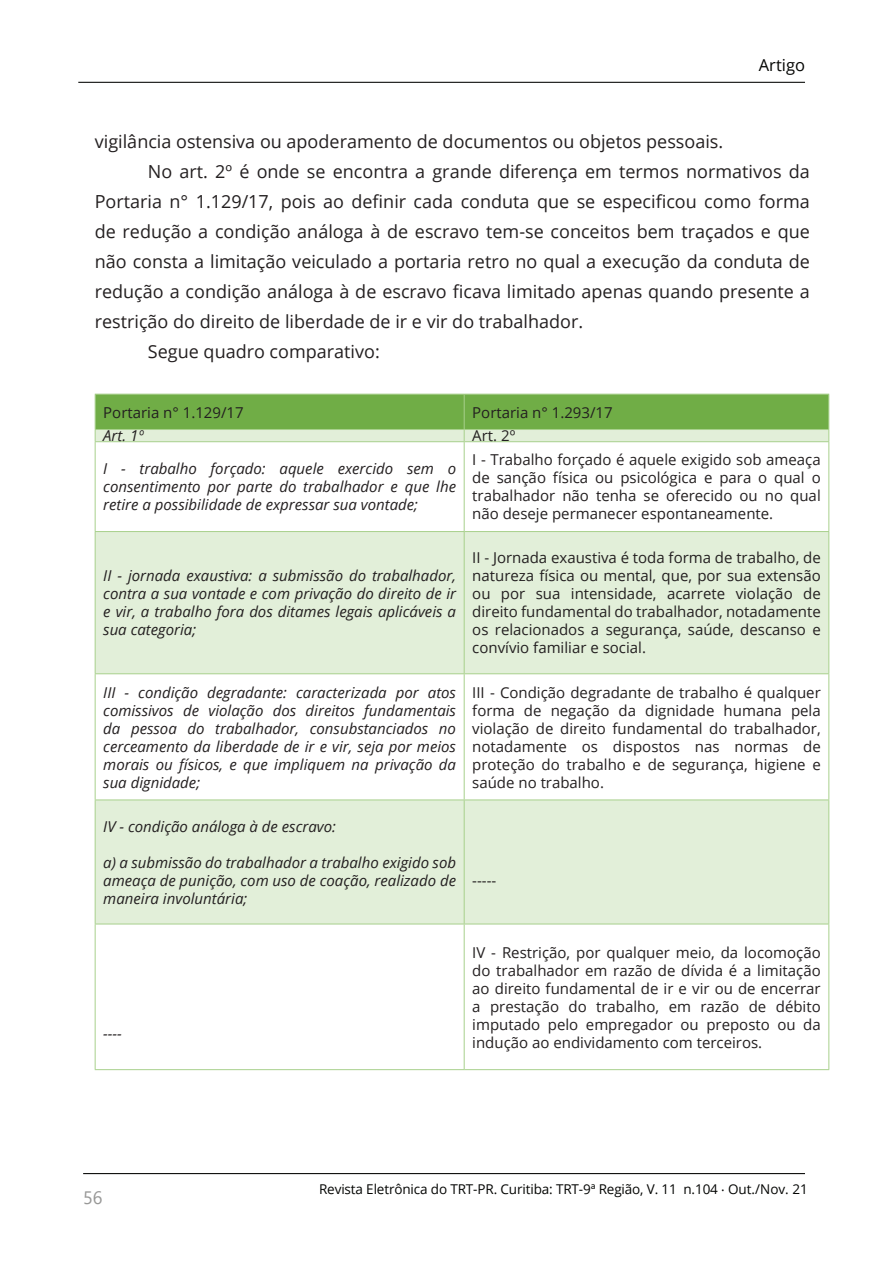
<style>
.page{position:relative;width:893px;height:1263px;background:#fff}
.page>*{position:absolute;margin:0;border:0;box-sizing:border-box;transform-origin:0 0}
.t1{font:18px "Open Sans";color:#231f20}
.t2{font:18px "Segoe UI";color:#989897}
.t3{font:16.5px "Open Sans";color:#040503}
.t4{font:15px/18px "Open Sans";color:#231f20;text-align:justify}
.t5{font:italic 15px/18px "Open Sans";color:#231f20;text-align:justify}
.t6{font:13.5px "Open Sans";letter-spacing:-.01em;color:#040503}
</style>
<div class="page">
<hr style="left:83px;top:1173px;width:722px;height:1px;background:#040503">
<hr style="left:78px;top:82px;width:727px;height:1px;background:#040503">
<svg style="left:96px;top:442px;width:732px;height:482px;fill:#e2efd9"></svg>
<hr style="left:95px;top:441px;width:369px;height:1px;background:#a8d08c">
<hr style="left:464px;top:441px;width:365px;height:1px;background:#a8d08c">
<hr style="left:95px;top:531px;width:369px;height:1px;background:#a8d08c">
<hr style="left:464px;top:531px;width:365px;height:1px;background:#a8d08c">
<hr style="left:95px;top:673px;width:369px;height:1px;background:#a8d08c">
<hr style="left:464px;top:673px;width:365px;height:1px;background:#a8d08c">
<hr style="left:95px;top:799px;width:369px;height:1px;background:#a8d08c">
<hr style="left:464px;top:799px;width:365px;height:1px;background:#a8d08c">
<hr style="left:95px;top:924px;width:369px;height:1px;background:#a8d08c">
<hr style="left:464px;top:924px;width:365px;height:1px;background:#a8d08c">
<hr style="left:95px;top:1069px;width:369px;height:1px;background:#a8d08c">
<hr style="left:464px;top:1069px;width:365px;height:1px;background:#a8d08c">
<hr style="left:95px;top:442px;width:1px;height:89px;background:#a8d08c">
<hr style="left:95px;top:532px;width:1px;height:141px;background:#a8d08c">
<hr style="left:95px;top:674px;width:1px;height:125px;background:#a8d08c">
<hr style="left:95px;top:800px;width:1px;height:124px;background:#a8d08c">
<hr style="left:95px;top:924px;width:1px;height:145px;background:#a8d08c">
<svg style="left:95px;top:394px;width:734px;height:47px;background:#8cbd6b"></svg>
<hr style="left:464px;top:442px;width:1px;height:89px;background:#a8d08c">
<hr style="left:828px;top:442px;width:1px;height:89px;background:#a8d08c">
<hr style="left:464px;top:532px;width:1px;height:141px;background:#a8d08c">
<hr style="left:828px;top:532px;width:1px;height:141px;background:#a8d08c">
<hr style="left:464px;top:674px;width:1px;height:125px;background:#a8d08c">
<hr style="left:828px;top:674px;width:1px;height:125px;background:#a8d08c">
<hr style="left:464px;top:800px;width:1px;height:124px;background:#a8d08c">
<hr style="left:828px;top:800px;width:1px;height:124px;background:#a8d08c">
<hr style="left:464px;top:924px;width:1px;height:145px;background:#a8d08c">
<hr style="left:828px;top:924px;width:1px;height:145px;background:#a8d08c">
<p class="t3" style="left:759px;top:54px;width:48px">Artigo</p>
<p class="t1" style="left:95px;top:129px;width:630px">vigilância ostensiva ou apoderamento de documentos ou objetos pessoais.</p>
<p class="t1" style="left:148px;top:159px;width:663px">No art. 2º é onde se encontra a grande diferença em termos normativos da</p>
<p class="t1" style="left:95px;top:189px;width:717px">Portaria n° 1.129/17, pois ao definir cada conduta que se especificou como forma</p>
<p class="t1" style="left:95px;top:219px;width:717px">de redução a condição análoga à de escravo tem-se conceitos bem traçados e que</p>
<p class="t1" style="left:95px;top:249px;width:717px">não consta a limitação veiculado a portaria retro no qual a execução da conduta de</p>
<p class="t1" style="left:95px;top:279px;width:717px">redução a condição análoga à de escravo ficava limitado apenas quando presente a</p>
<p class="t1" style="left:95px;top:309px;width:490px">restrição do direito de liberdade de ir e vir do trabalhador.</p>
<p class="t1" style="left:148px;top:339px;width:233px">Segue quadro comparativo:</p>
<p class="t4" style="left:103px;top:403px;width:142px">Portaria n° 1.129/17</p>
<p class="t4" style="left:472px;top:403px;width:142px">Portaria n° 1.293/17</p>
<p class="t5" style="left:103px;top:426px;width:42px">Art. 1º</p>
<p class="t4" style="left:472px;top:426px;width:45px">Art. 2º</p>
<p class="t5" style="left:103px;top:459px;width:354px">I - trabalho forçado: aquele exercido sem o consentimento por parte do trabalhador e que lhe retire a possibilidade de expressar sua vontade;</p>
<p class="t4" style="left:472px;top:450px;width:350px">I - Trabalho forçado é aquele exigido sob ameaça de sanção física ou psicológica e para o qual o trabalhador não tenha se oferecido ou no qual não deseje permanecer espontaneamente.</p>
<p class="t5" style="left:103px;top:566px;width:354px">II - jornada exaustiva: a submissão do trabalhador, contra a sua vontade e com privação do direito de ir e vir, a trabalho fora dos ditames legais aplicáveis a sua categoria;</p>
<p class="t4" style="left:472px;top:549px;width:350px">II - Jornada exaustiva é toda forma de trabalho, de natureza física ou mental, que, por sua extensão ou por sua intensidade, acarrete violação de direito fundamental do trabalhador, notadamente os relacionados a segurança, saúde, descanso e convívio familiar e social.</p>
<p class="t5" style="left:103px;top:683px;width:354px">III - condição degradante: caracterizada por atos comissivos de violação dos direitos fundamentais da pessoa do trabalhador, consubstanciados no cerceamento da liberdade de ir e vir, seja por meios morais ou físicos, e que impliquem na privação da sua dignidade;</p>
<p class="t4" style="left:472px;top:683px;width:350px">III - Condição degradante de trabalho é qualquer forma de negação da dignidade humana pela violação de direito fundamental do trabalhador, notadamente os dispostos nas normas de proteção do trabalho e de segurança, higiene e saúde no trabalho.</p>
<p class="t5" style="left:103px;top:817px;width:234px">IV - condição análoga à de escravo:</p>
<p class="t5" style="left:103px;top:853px;width:354px">a) a submissão do trabalhador a trabalho exigido sob ameaça de punição, com uso de coação, realizado de maneira involuntária;</p>
<p class="t4" style="left:472px;top:871px;width:26px">-----</p>
<p class="t5" style="left:103px;top:1024px;width:20px">----</p>
<p class="t2" style="left:83px;top:1180px;width:21px">56</p>
<p class="t4" style="left:472px;top:943px;width:350px">IV - Restrição, por qualquer meio, da locomoção do trabalhador em razão de dívida é a limitação ao direito fundamental de ir e vir ou de encerrar a prestação do trabalho, em razão de débito imputado pelo empregador ou preposto ou da indução ao endividamento com terceiros.</p>
<p class="t6" style="left:319px;top:1179px;width:490px">Revista Eletrônica do TRT-PR. Curitiba: TRT-9ª Região, V. 11 n.104 . Out./Nov. 21</p>
</div>
